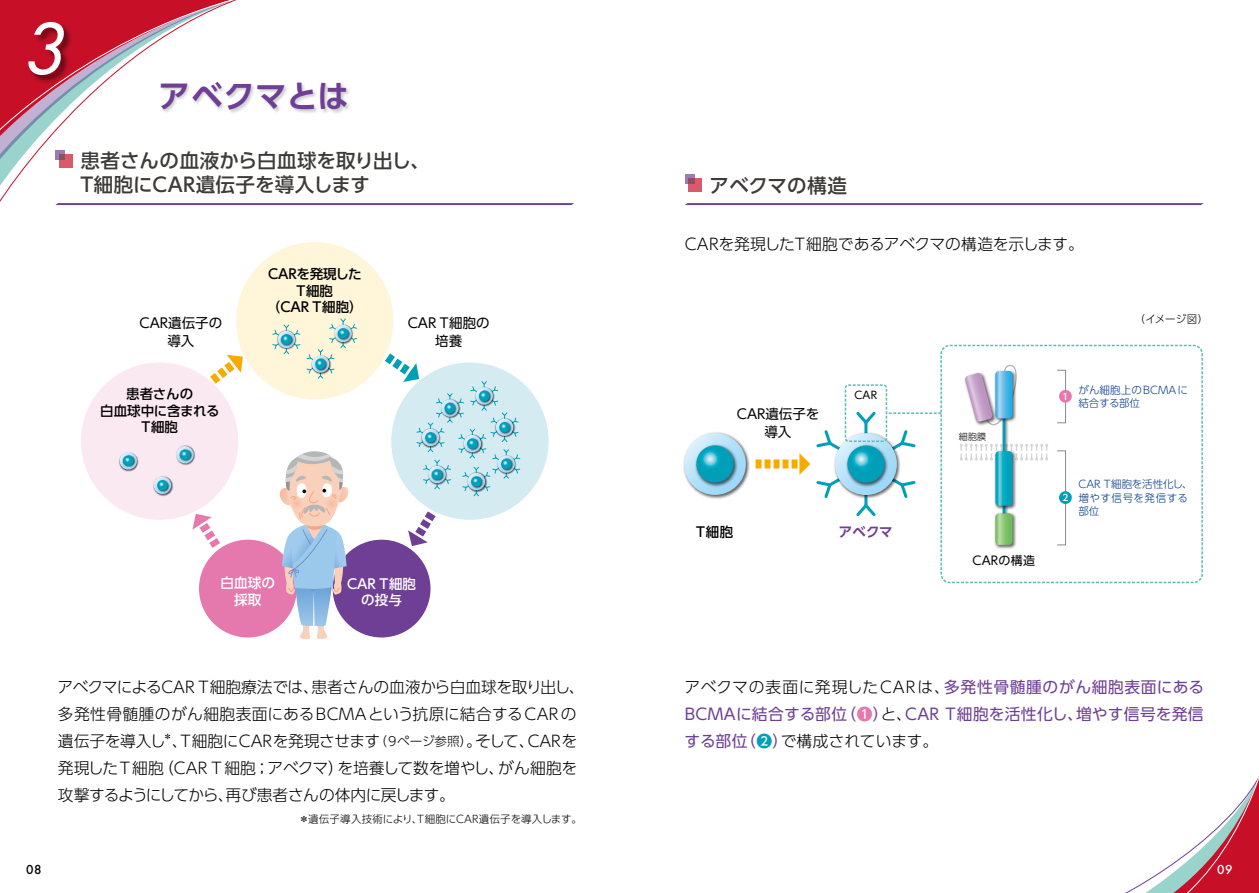
<style>
.page{position:relative;width:1259px;height:893px;background:#fff}
.page>*{position:absolute;margin:0;border:0;box-sizing:border-box;transform-origin:0 0}
.t1{font:italic 67.5px "Futura";color:#fff}
.t2{font:700 31.5px "UD Shin Go Pro De";letter-spacing:.005em;color:#6e3f95}
.t3{font:500 19.5px/24px "UD Shin Go Pro";letter-spacing:.01em;color:#3e3a39}
.t4{font:300 15.75px/27px "UD Shin Go Pro";letter-spacing:-.01em;color:#000}
.t5{font:15.75px/27px "UD Shin Go Pro";letter-spacing:.03em;color:#6e3f95;text-align:justify}
.t6{font:500 13.65px/17.1px "UD Shin Go Pro";color:#fff;text-align:center}
.t7{font:500 13.5px/16.5px "UD Shin Go Pro";color:#000;text-align:center}
.t8{font:13.5px/18px "UD Shin Go Pro";color:#000;text-align:center}
.t9{font:500 13.5px/16.5px "UD Shin Go Pro";color:#fff;text-align:center}
.t10{font:700 13.5px "UD Shin Go Pro De";color:#6e3f95}
.t11{font:12px "UD Shin Go Pro";letter-spacing:.025em;color:#000}
.t12{font:500 12px "Futura";color:#000}
.t13{font:500 12px "Futura";color:#fff}
.t14{font:300 10.5px/13.5px "UD Shin Go Pro";letter-spacing:.005em;color:#003984}
.t15{font:300 10.5px "UD Shin Go Pro";letter-spacing:.02em;color:#000}
.t16{font:10.5px "UD Shin Go Pro";color:#000}
.t17{font:300 9px "UD Shin Go Pro";color:#000}
.t18{font:500 9px "UD Shin Go Pro";color:#fff}
.s1{font-size:12.6px}
.s2{font-weight:300;color:#000}
.s3{font-weight:500;color:#e578ac}
.s4{font-weight:500;color:#009fb9}
</style>
<div class="page">
<svg style="left:0;top:151px;width:73px;height:25px"></svg>
<svg style="left:0;top:0;width:237px;height:151px"></svg>
<svg style="left:1125px;top:776px;width:134px;height:117px"></svg>
<img style="left:21px;top:12px;width:54px;height:91px">
<img style="left:157px;top:78px;width:193px;height:48px">
<img style="left:683px;top:432px;width:67px;height:67px">
<svg style="left:684px;top:433px;width:62px;height:62px"></svg>
<img style="left:693px;top:443px;width:46px;height:45px">
<svg style="left:696px;top:445px;width:37px;height:38px"></svg>
<svg style="left:856px;top:411px;width:20px;height:19px"></svg>
<svg style="left:856px;top:501px;width:20px;height:16px"></svg>
<svg style="left:902px;top:481px;width:14px;height:17px"></svg>
<svg style="left:887px;top:429px;width:29px;height:19px"></svg>
<img style="left:845px;top:430px;width:57px;height:71px">
<svg style="left:835px;top:433px;width:62px;height:62px"></svg>
<img style="left:845px;top:443px;width:45px;height:45px">
<svg style="left:847px;top:446px;width:37px;height:37px"></svg>
<svg style="left:755px;top:430px;width:90px;height:68px"></svg>
<img style="left:1005px;top:426px;width:3px;height:18px">
<hr style="left:1002px;top:417px;width:3px;height:100px;background:#009fb9">
<img style="left:994px;top:506px;width:22px;height:43px">
<svg style="left:959px;top:444px;width:89px;height:62px"></svg>
<svg style="left:964px;top:364px;width:53px;height:62px"></svg>
<svg style="left:995px;top:513px;width:17px;height:32px"></svg>
<div style="left:844px;top:384px;width:43px;height:58px;border:2px dashed #5abeb6;border-radius:3px"></div>
<div style="left:940px;top:345px;width:263px;height:238px;border:2px dashed #5abeb6;border-radius:9px"></div>
<div style="left:1057px;top:370px;width:9px;height:53px;border:1px solid #898989"></div>
<div style="left:1059px;top:390px;width:12px;height:13px;background:#e578ac;border-radius:50%"></div>
<div style="left:1057px;top:451px;width:9px;height:94px;border:1px solid #898989"></div>
<div style="left:1059px;top:491px;width:12px;height:13px;background:#009fb9;border-radius:50%"></div>
<svg style="left:886px;top:412px;width:55px;height:2px"></svg>
<div style="left:81px;top:362px;width:157px;height:158px;background:#fbe9f1;border-radius:50%"></div>
<img style="left:119px;top:452px;width:20px;height:19px">
<svg style="left:120px;top:452px;width:17px;height:17px"></svg>
<svg style="left:122px;top:455px;width:13px;height:13px"></svg>
<img style="left:153px;top:476px;width:20px;height:20px">
<svg style="left:154px;top:477px;width:17px;height:17px"></svg>
<svg style="left:156px;top:479px;width:13px;height:13px"></svg>
<img style="left:176px;top:445px;width:19px;height:20px">
<svg style="left:176px;top:446px;width:18px;height:17px"></svg>
<img style="left:179px;top:448px;width:13px;height:14px">
<svg style="left:180px;top:449px;width:10px;height:11px"></svg>
<div style="left:391px;top:362px;width:157px;height:158px;background:#d4ecf1;border-radius:50%"></div>
<div style="left:236px;top:242px;width:157px;height:157px;background:#fff5d9;border-radius:50%"></div>
<svg style="left:272px;top:318px;width:85px;height:61px"></svg>
<svg style="left:201px;top:351px;width:47px;height:33px"></svg>
<svg style="left:375px;top:345px;width:146px;height:205px"></svg>
<svg style="left:190px;top:513px;width:39px;height:44px"></svg>
<div style="left:333px;top:540px;width:97px;height:97px;background:#6e3f95;border-radius:50%"></div>
<div style="left:199px;top:540px;width:98px;height:97px;background:#e578ac;border-radius:50%"></div>
<svg style="left:685px;top:203px;width:518px;height:2px"></svg>
<div style="left:688px;top:178px;width:14px;height:14px;background:#d85a6b"></div>
<svg style="left:685px;top:174px;width:9px;height:10px"></svg>
<svg style="left:277px;top:451px;width:73px;height:188px"></svg>
<svg style="left:55px;top:203px;width:519px;height:2px"></svg>
<div style="left:59px;top:154px;width:13px;height:14px;background:#d85a6b"></div>
<svg style="left:55px;top:150px;width:10px;height:10px"></svg>
<h1 class="t1" style="left:23px;top:5px;width:41px">3</h1>
<h2 class="t2" style="left:158px;top:70px;width:192px">アベクマとは</h2>
<p class="t3" style="left:80px;top:148px;width:351px">患者さんの血液から白血球を取り出し、<br>T細胞にCAR遺伝子を導入します</p>
<p class="t3" style="left:709px;top:173px;width:139px">アベクマの構造</p>
<p class="t4" style="left:685px;top:230px;width:401px">CARを発現したT細胞であるアベクマの構造を示します。</p>
<p class="t7" style="left:267px;top:266px;width:97px">CARを発現した<br>T細胞<br>（CAR T細胞）</p>
<p class="t8" style="left:140px;top:313px;width:84px">CAR遺伝子の</p>
<p class="t15" style="left:1134px;top:311px;width:76px">（イメージ図）</p>
<p class="t8" style="left:167px;top:331px;width:28px">導入</p>
<p class="t8" style="left:408px;top:313px;width:83px">CAR T細胞の培養</p>
<p class="t7" style="left:100px;top:386px;width:121px">患者さんの<br>白血球中に含まれる<br>T細胞</p>
<p class="t6" style="left:220px;top:574px;width:56px">白血球の採取</p>
<p class="t9" style="left:347px;top:575px;width:70px">CAR T細胞の投与</p>
<p class="t8" style="left:737px;top:404px;width:84px">CAR遺伝子を導入</p>
<p class="t16" style="left:854px;top:386px;width:24px">CAR</p>
<p class="t14" style="left:1078px;top:383px;width:111px">がん細胞上のBCMAに結合する部位</p>
<p class="t18" style="left:1062px;top:389px;width:7px">1</p>
<p class="t17" style="left:959px;top:429px;width:29px">細胞膜</p>
<p class="t18" style="left:1062px;top:490px;width:7px">2</p>
<p class="t14" style="left:1078px;top:477px;width:116px">CAR T細胞を活性化し、増やす信号を発信する部位</p>
<p class="t7" style="left:696px;top:524px;width:39px">T細胞</p>
<p class="t10" style="left:839px;top:521px;width:55px">アベクマ</p>
<p class="t11" style="left:972px;top:551px;width:64px">CARの構造</p>
<p class="t4" style="left:57px;top:673px;width:529px">アベクマによるCAR T細胞療法では、患者さんの血液から白血球を取り出し、多発性骨髄腫のがん細胞表面にあるBCMAという抗原に結合するCARの遺伝子を導入し<sup>＊</sup>、T細胞にCARを発現させます<span class="s1">（9ページ参照）</span>。そして、CARを発現したT細胞（CAR T 細胞；アベクマ）を培養して数を増やし、がん細胞を攻撃するようにしてから、再び患者さんの体内に戻します。</p>
<p class="t15" style="left:299px;top:811px;width:285px">＊遺伝子導入技術により、T細胞にCAR遺伝子を導入します。</p>
<p class="t5" style="left:684px;top:673px;width:521px"><span class="s2">アベクマの表面に発現したCARは、</span>多発性骨髄腫のがん細胞表面にあるBCMAに結合する部位（<span class="s3">❶</span>）<span class="s2">と、</span>CAR T細胞を活性化し、増やす信号を発信する部位（<span class="s4">❷</span>）<span class="s2">で構成されています。</span></p>
<p class="t12" style="left:26px;top:862px;width:17px">08</p>
<p class="t13" style="left:1217px;top:862px;width:17px">09</p>
</div>
